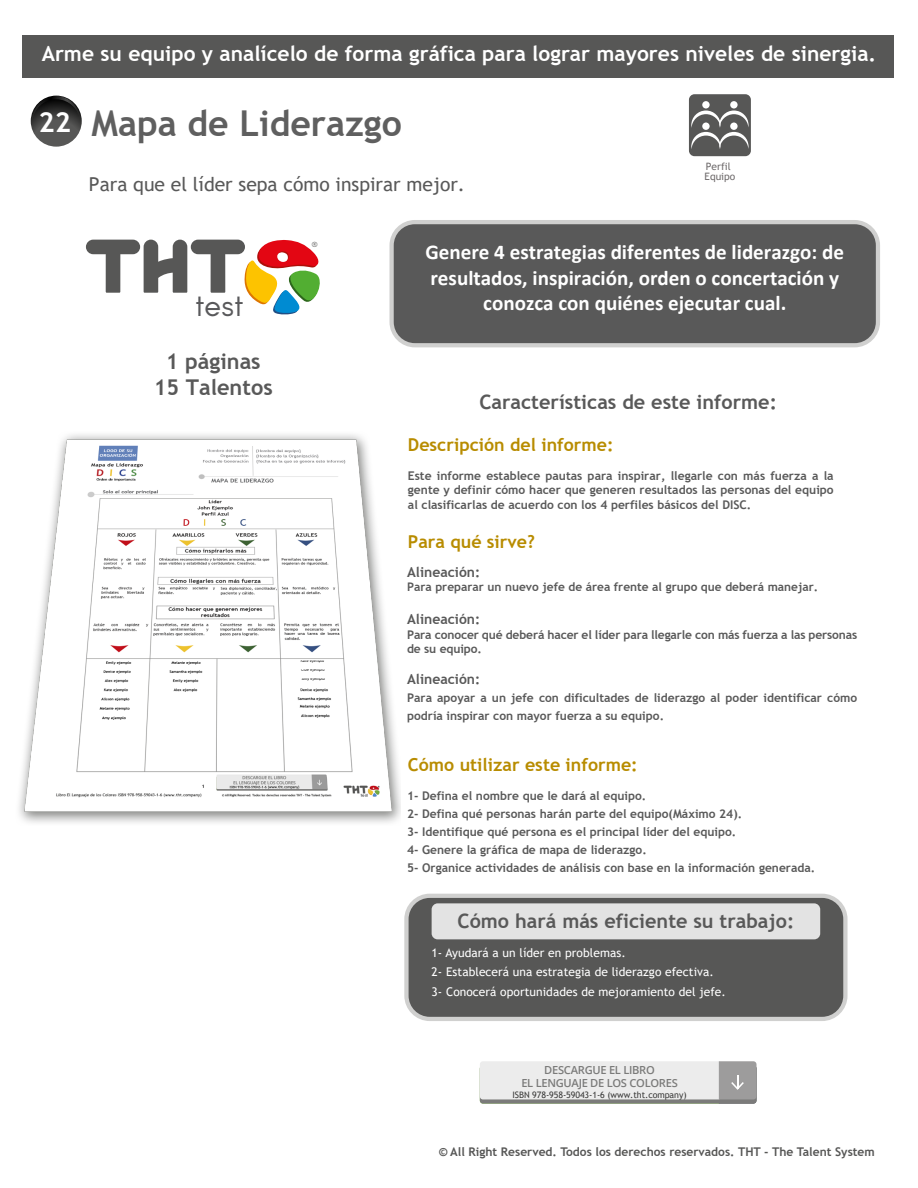
<style>
.page{position:relative;width:918px;height:1188px;background:#fff}
.page>*{position:absolute;margin:0;border:0;box-sizing:border-box;transform-origin:0 0}
.t1{font:700 35.7px "Trebuchet MS";color:#5f5f5f}
.t2{font:31.65px "Arcon";color:#59595b}
.t3{font:700 27.75px "Trebuchet MS";color:#fff}
.t4{font:700 21.75px/26.1px "Trebuchet MS";color:#595959;text-align:center}
.t5{font:700 21.15px/25.3px "Calibri";color:#fff;text-align:center}
.t6{font:700 21px "Trebuchet MS";color:#fff}
.t7{font:700 19.8px "Trebuchet MS";color:#595959}
.t8{font:19.2px "Trebuchet MS";color:#595959}
.t9{font:700 17.85px "Trebuchet MS";color:#b88c00}
.t10{font:700 13.95px "Trebuchet MS";color:#595959}
.t11{font:700 12px/18px "Trebuchet MS";color:#595959}
.t12{font:12px/19.5px "Trebuchet MS";letter-spacing:.005em;color:#fff}
.t13{font:700 12px "Trebuchet MS";color:#575756}
.t14{font:700 11.85px "Trebuchet MS";color:#595959}
.t15{font:600 11.1px/13.4px "Open Sans";letter-spacing:-.025em;color:#7b7b7a;text-align:center}
.t16{font:10.2px/9.4px "Trebuchet MS";color:#6f6b6c}
.t17{font:8.85px "Trebuchet MS";letter-spacing:-.01em;color:#3c3c3b}
.t18{font:7.2px "Arcon";color:#575756}
</style>
<div class="page">
<svg style="left:480px;top:1061px;width:277px;height:43px;background:#d7d7d6"></svg>
<div style="left:404px;top:894px;width:444px;height:127px;background:#d0d0cf;border-radius:25px"></div>
<div style="left:409px;top:898px;width:434px;height:119px;background:#575756"></div>
<svg style="left:389px;top:220px;width:491px;height:127px;background:#cececd"></svg>
<div style="left:394px;top:224px;width:482px;height:119px;background:#595959;border-radius:21px"></div>
<svg style="left:86px;top:239px;width:234px;height:76px"></svg>
<svg style="left:31px;top:96px;width:51px;height:51px"></svg>
<svg style="left:32px;top:96px;width:48px;height:26px"></svg>
<div style="left:23px;top:36px;width:870px;height:42px;background:#575756"></div>
<div style="left:432px;top:903px;width:388px;height:36px;background:#e3e3e3;border-radius:6px"></div>
<img style="left:19px;top:434px;width:381px;height:389px">
<svg style="left:689px;top:94px;width:62px;height:62px;background:#737372"></svg>
<h3 class="t6" style="left:42px;top:40px;width:836px">Arme su equipo y analícelo de forma gráfica para lograr mayores niveles de sinergia.</h3>
<h3 class="t3" style="left:39px;top:105px;width:34px">22</h3>
<h1 class="t1" style="left:92px;top:101px;width:312px">Mapa de Liderazgo</h1>
<h3 class="t8" style="left:89px;top:172px;width:378px">Para que el líder sepa cómo inspirar mejor.</h3>
<p class="t16" style="left:705px;top:162px;width:32px">Perfil<br>Equipo</p>
<h2 class="t2" style="left:196px;top:285px;width:49px">test</h2>
<h3 class="t4" style="left:154px;top:349px;width:120px">1 páginas<br>15 Talentos</h3>
<p class="t18" style="left:312px;top:240px;width:7px">®</p>
<h3 class="t5" style="left:425px;top:239px;width:420px">Genere 4 estrategias diferentes de liderazgo: de resultados, inspiración, orden o concertación y conozca con quiénes ejecutar cual.</h3>
<h3 class="t7" style="left:479px;top:389px;width:299px">Características de este informe:</h3>
<h3 class="t9" style="left:408px;top:433px;width:207px">Descripción del informe:</h3>
<p class="t11" style="left:408px;top:468px;width:427px;line-height:14.4px;text-align:justify">Este informe establece pautas para inspirar, llegarle con más fuerza a la gente y definir cómo hacer que generen resultados las personas del equipo al clasificarlas de acuerdo con los 4 perfiles básicos del DISC.</p>
<h3 class="t9" style="left:408px;top:530px;width:129px">Para qué sirve?</h3>
<p class="t10" style="left:407px;top:563px;width:75px">Alineación:</p>
<p class="t14" style="left:407px;top:579px;width:413px">Para preparar un nuevo jefe de área frente al grupo que deberá manejar.</p>
<p class="t10" style="left:407px;top:611px;width:75px">Alineación:</p>
<p class="t11" style="left:407px;top:627px;width:452px;line-height:14.4px">Para conocer qué deberá hacer el líder para llegarle con más fuerza a las personas de su equipo.</p>
<p class="t10" style="left:407px;top:671px;width:75px">Alineación:</p>
<p class="t11" style="left:407px;top:689px;width:452px">Para apoyar a un jefe con dificultades de liderazgo al poder identificar cómo podría inspirar con mayor fuerza a su equipo.</p>
<h3 class="t9" style="left:408px;top:753px;width:231px">Cómo utilizar este informe:</h3>
<p class="t11" style="left:407px;top:787px;width:410px">1- Defina el nombre que le dará al equipo.<br>2- Defina qué personas harán parte del equipo(Máximo 24).<br>3- Identifique qué persona es el principal líder del equipo.<br>4- Genere la gráfica de mapa de liderazgo.<br>5- Organice actividades de análisis con base en la información generada.</p>
<h3 class="t7" style="left:458px;top:908px;width:338px">Cómo hará más eficiente su trabajo:</h3>
<p class="t12" style="left:432px;top:943px;width:296px">1- Ayudará a un líder en problemas.<br>2- Establecerá una estrategia de liderazgo efectiva.<br>3- Conocerá oportunidades de mejoramiento del jefe.</p>
<p class="t15" style="left:521px;top:1063px;width:158px">DESCARGUE EL LIBRO<br>EL LENGUAJE DE LOS COLORES</p>
<p class="t17" style="left:512px;top:1089px;width:176px">ISBN 978-958-59043-1-6 (www.tht.company)</p>
<p class="t13" style="left:439px;top:1144px;width:438px">© All Right Reserved. Todos los derechos reservados. THT - The Talent System</p>
</div>
